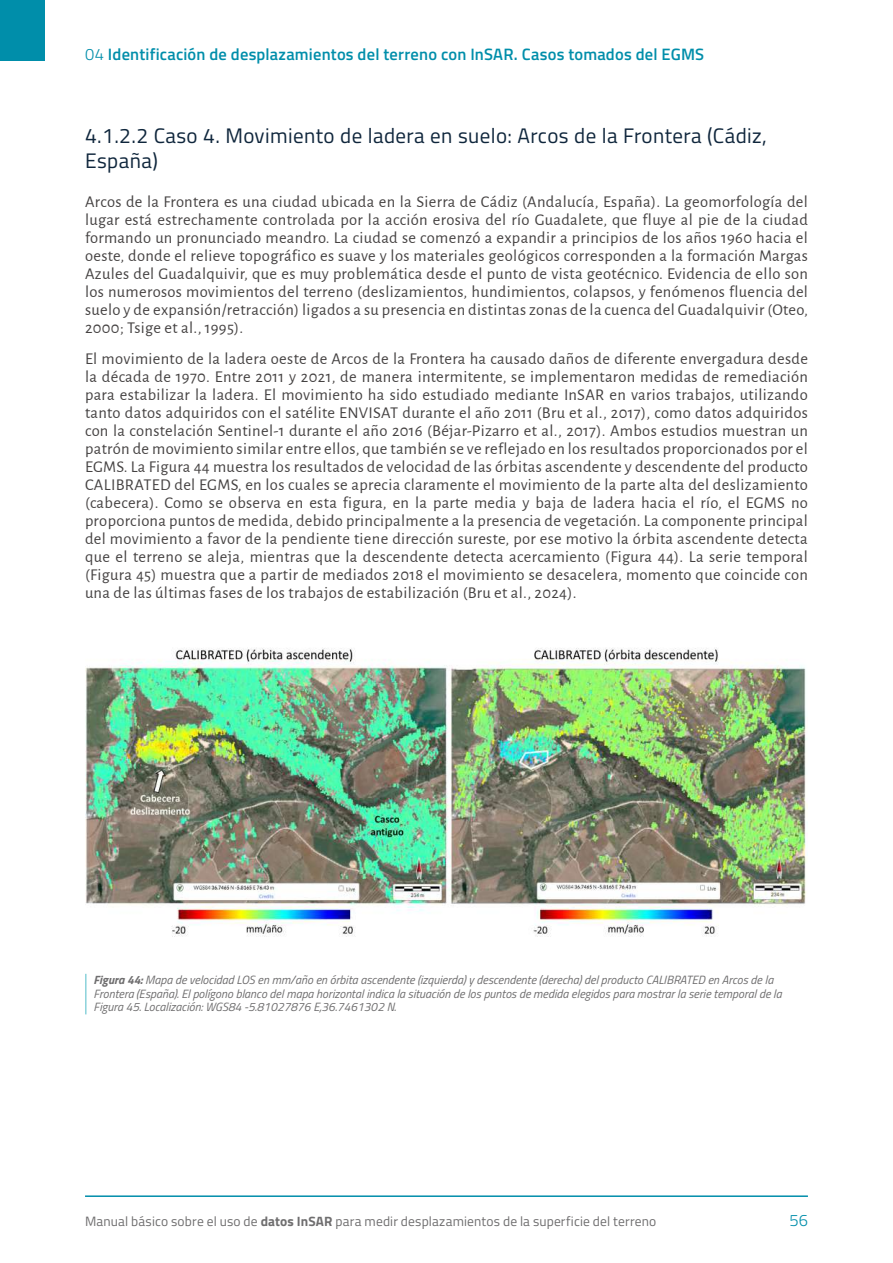
<style>
.page{position:relative;width:893px;height:1263px;background:#fff}
.page>*{position:absolute;margin:0;border:0;box-sizing:border-box;transform-origin:0 0}
.t1{font:21px/25.2px "Titillium Web";letter-spacing:.02em;color:#0f263c}
.t2{font:16.5px/18px "Alegreya Sans";letter-spacing:.02em;color:#454242;text-align:justify}
.t3{font:600 16.5px "Titillium Web";letter-spacing:.015em;color:#008eaa}
.t4{font:300 16.5px "Titillium Web";color:#008eaa}
.t5{font:13.5px "Titillium Web";letter-spacing:.01em;color:#6f6e6f}
.t6{font:italic 12px/13.5px "Titillium Web";color:#6f6e6f}
.s1{font-weight:300}
.s2{font-weight:700}
</style>
<div class="page">
<hr style="left:85px;top:1195px;width:723px;height:2px;background:#008eaa">
<div style="left:0;top:0;width:45px;height:60px;background:#008eaa"></div>
<img style="left:85px;top:648px;width:723px;height:289px">
<hr style="left:85px;top:974px;width:2px;height:40px;background:#8bd3db">
<p class="t3" style="left:85px;top:42px;width:621px"><span class="s1">04</span> Identificación de desplazamientos del terreno con InSAR. Casos tomados del EGMS</p>
<p class="t1" style="left:85px;top:122px;width:683px">4.1.2.2 Caso 4. Movimiento de ladera en suelo: Arcos de la Frontera (Cádiz,<br>España)</p>
<p class="t2" style="left:85px;top:192px;width:724px">Arcos de la Frontera es una ciudad ubicada en la Sierra de Cádiz (Andalucía, España). La geomorfología del lugar está estrechamente controlada por la acción erosiva del río Guadalete, que fluye al pie de la ciudad formando un pronunciado meandro. La ciudad se comenzó a expandir a principios de los años 1960 hacia el oeste, donde el relieve topográfico es suave y los materiales geológicos corresponden a la formación Margas Azules del Guadalquivir, que es muy problemática desde el punto de vista geotécnico. Evidencia de ello son los numerosos movimientos del terreno (deslizamientos, hundimientos, colapsos, y fenómenos fluencia del suelo y de expansión/retracción) ligados a su presencia en distintas zonas de la cuenca del Guadalquivir (Oteo, 2000; Tsige et al., 1995).</p>
<p class="t2" style="left:85px;top:349px;width:724px">El movimiento de la ladera oeste de Arcos de la Frontera ha causado daños de diferente envergadura desde la década de 1970. Entre 2011 y 2021, de manera intermitente, se implementaron medidas de remediación para estabilizar la ladera. El movimiento ha sido estudiado mediante InSAR en varios trabajos, utilizando tanto datos adquiridos con el satélite ENVISAT durante el año 2011 (Bru et al., 2017), como datos adquiridos con la constelación Sentinel-1 durante el año 2016 (Béjar-Pizarro et al., 2017). Ambos estudios muestran un patrón de movimiento similar entre ellos, que también se ve reflejado en los resultados proporcionados por el EGMS. La Figura 44 muestra los resultados de velocidad de las órbitas ascendente y descendente del producto CALIBRATED del EGMS, en los cuales se aprecia claramente el movimiento de la parte alta del deslizamiento (cabecera). Como se observa en esta figura, en la parte media y baja de ladera hacia el río, el EGMS no proporciona puntos de medida, debido principalmente a la presencia de vegetación. La componente principal del movimiento a favor de la pendiente tiene dirección sureste, por ese motivo la órbita ascendente detecta que el terreno se aleja, mientras que la descendente detecta acercamiento (Figura 44). La serie temporal (Figura 45) muestra que a partir de mediados 2018 el movimiento se desacelera, momento que coincide con una de las últimas fases de los trabajos de estabilización (Bru et al., 2024).</p>
<p class="t6" style="left:94px;top:973px;width:690px"><span class="s2">Figura 44:</span> Mapa de velocidad LOS en mm/año en órbita ascendente (izquierda) y descendente (derecha) del producto CALIBRATED en Arcos de la<br>Frontera (España). El polígono blanco del mapa horizontal indica la situación de los puntos de medida elegidos para mostrar la serie temporal de la<br>Figura 45. Localización: WGS84 -5.81027876 E,36.7461302 N.</p>
<p class="t5" style="left:85px;top:1212px;width:573px">Manual básico sobre el uso de <span class="s2">datos InSAR</span> para medir desplazamientos de la superficie del terreno</p>
<p class="t4" style="left:789px;top:1208px;width:20px">56</p>
</div>
